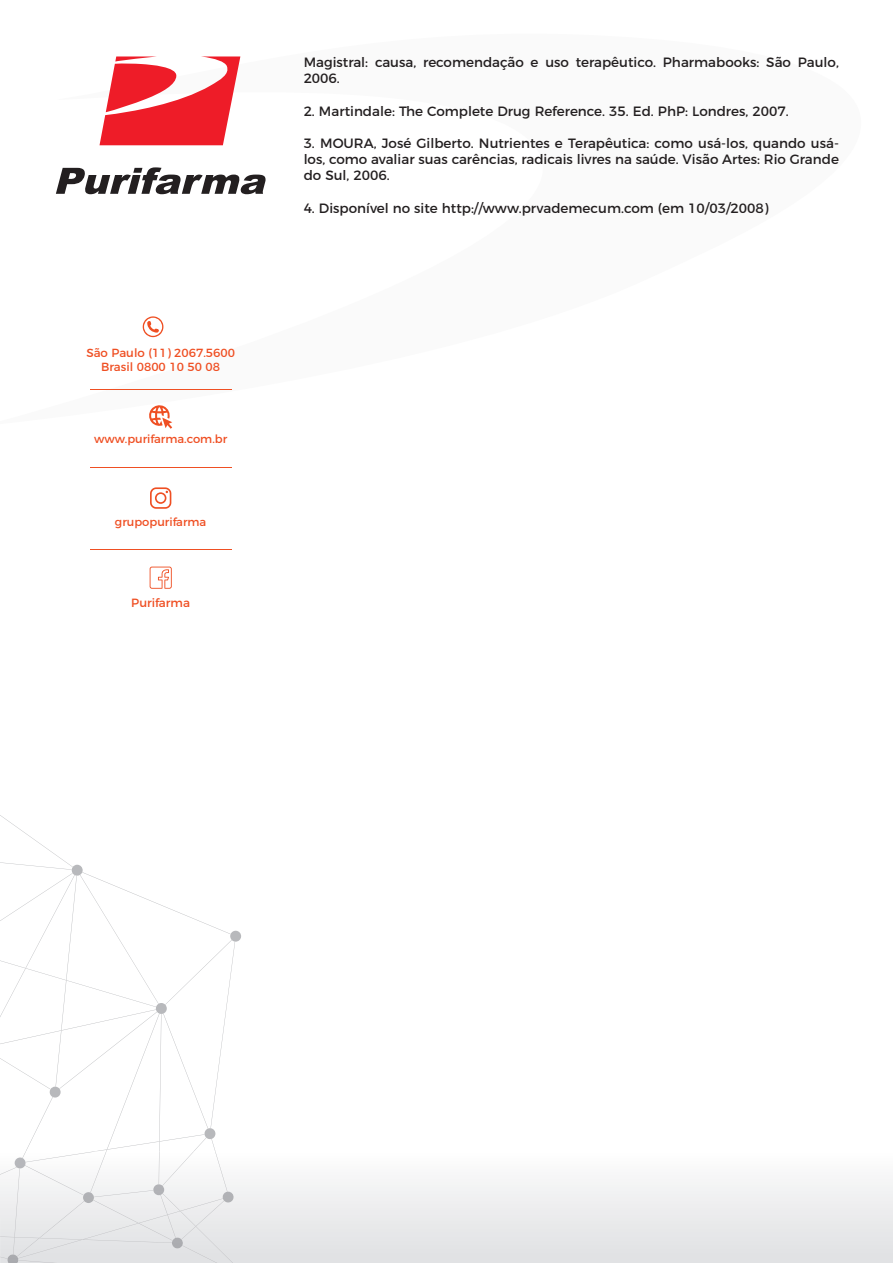
<style>
.page{position:relative;width:893px;height:1263px;background:#fff}
.page>*{position:absolute;margin:0;border:0;box-sizing:border-box;transform-origin:0 0}
.t1{font:13.5px/16.2px "Montserrat";color:#231f20}
.t2{font:12px "Montserrat";color:#ef4f23}
.t3{font:11.85px/14.4px "Montserrat";color:#ef4f23;text-align:center}
.t4{font:11.55px "Montserrat";color:#ef4f23}
</style>
<div class="page">
<img style="left:18px;top:1198px;width:144px;height:60px">
<div style="left:93px;top:1200px;width:69px;height:41px;background:#e9eaeb"></div>
<div style="left:25px;top:1168px;width:59px;height:27px;background:#f4f5f5"></div>
<img style="left:90px;top:1168px;width:16px;height:24px">
<img style="left:215px;top:1168px;width:13px;height:24px">
<img style="left:162px;top:1168px;width:32px;height:18px">
<img style="left:160px;top:1195px;width:2px;height:43px">
<img style="left:162px;top:1193px;width:71px;height:70px">
<img style="left:159px;top:1168px;width:1px;height:16px">
<img style="left:13px;top:1175px;width:7px;height:79px">
<img style="left:0;top:1168px;width:26px;height:7px">
<svg style="left:83px;top:1192px;width:11px;height:11px"></svg>
<svg style="left:223px;top:1191px;width:11px;height:11px"></svg>
<svg style="left:0;top:1254px;width:18px;height:9px"></svg>
<svg style="left:0;top:815px;width:241px;height:353px"></svg>
<svg style="left:153px;top:1184px;width:11px;height:11px"></svg>
<svg style="left:172px;top:1237px;width:11px;height:11px"></svg>
<svg style="left:150px;top:487px;width:21px;height:22px"></svg>
<svg style="left:150px;top:567px;width:22px;height:22px"></svg>
<hr style="left:90px;top:389px;width:141px;height:1px;background:#ef4f23">
<hr style="left:90px;top:467px;width:141px;height:1px;background:#ef4f23">
<hr style="left:90px;top:549px;width:141px;height:1px;background:#ef4f23">
<svg style="left:100px;top:56px;width:140px;height:89px"></svg>
<svg style="left:56px;top:167px;width:210px;height:27px"></svg>
<svg style="left:143px;top:316px;width:20px;height:21px"></svg>
<svg style="left:149px;top:405px;width:23px;height:24px"></svg>
<p class="t3" style="left:86px;top:344px;width:150px">São Paulo (11) 2067.5600<br>Brasil 0800 10 50 08</p>
<p class="t4" style="left:94px;top:430px;width:135px">www.purifarma.com.br</p>
<p class="t4" style="left:115px;top:513px;width:93px">grupopurifarma</p>
<p class="t2" style="left:131px;top:593px;width:60px">Purifarma</p>
<p class="t1" style="left:304px;top:53px;width:537px">Magistral: causa, recomendação e uso terapêutico. Pharmabooks: São Paulo,<br>2006.</p>
<p class="t1" style="left:304px;top:102px;width:487px">2. Martindale: The Complete Drug Reference. 35. Ed. PhP: Londres, 2007.</p>
<p class="t1" style="left:304px;top:134px;width:537px;text-align:justify">3. MOURA, José Gilberto. Nutrientes e Terapêutica: como usá-los, quando usá&shy;los, como avaliar suas carências, radicais livres na saúde. Visão Artes: Rio Grande do Sul, 2006.</p>
<p class="t1" style="left:304px;top:199px;width:466px">4. Disponível no site http://www.prvademecum.com (em 10/03/2008)</p>
</div>
